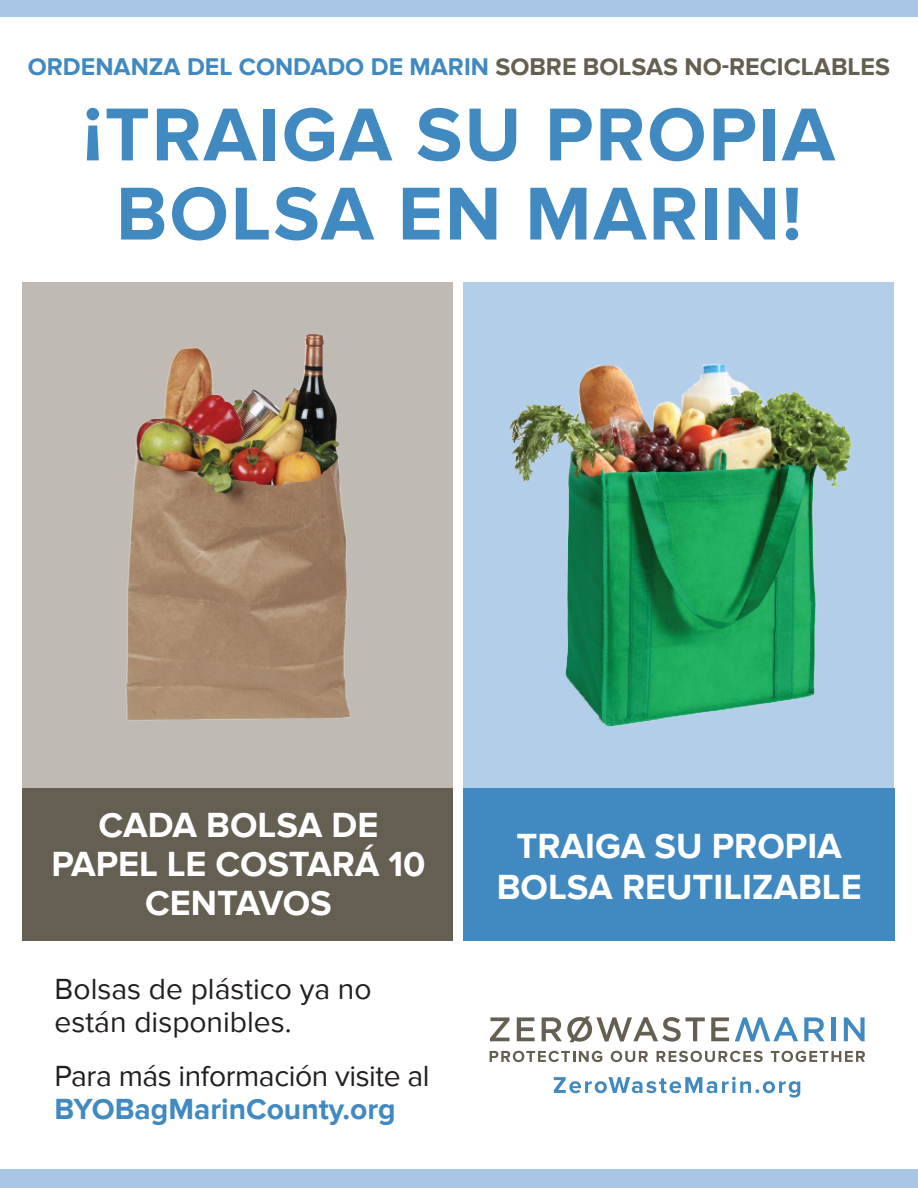
<style>
.page{position:relative;width:918px;height:1188px;background:#fff}
.page>*{position:absolute;margin:0;border:0;box-sizing:border-box;transform-origin:0 0}
.t1{font:700 77.55px/79.2px "Proxima Nova";letter-spacing:.025em;color:#4189c1;text-align:center}
.t2{font:700 36px/39px "Proxima Nova";color:#fff;text-align:center}
.t3{font:30px/33px "Proxima Nova";color:#231f20}
.t4{font:700 30px "Proxima Nova";color:#4189c1}
.t5{font:700 24.9px "Proxima Nova";color:#4189c1}
.s1{color:#655f51}
</style>
<div class="page">
<div style="left:0;top:0;width:918px;height:17px;background:#a8c7e4"></div>
<div style="left:0;top:1169px;width:918px;height:19px;background:#a8c7e4"></div>
<svg style="left:490px;top:1017px;width:20px;height:24px"></svg>
<svg style="left:517px;top:1017px;width:18px;height:24px"></svg>
<svg style="left:711px;top:1017px;width:18px;height:24px"></svg>
<svg style="left:735px;top:1017px;width:63px;height:24px"></svg>
<svg style="left:804px;top:1017px;width:21px;height:24px"></svg>
<hr style="left:831px;top:1017px;width:4px;height:24px;background:#4189c1">
<svg style="left:844px;top:1017px;width:21px;height:24px"></svg>
<svg style="left:542px;top:1016px;width:163px;height:26px"></svg>
<svg style="left:490px;top:1051px;width:112px;height:11px"></svg>
<svg style="left:611px;top:1051px;width:37px;height:11px"></svg>
<svg style="left:657px;top:1051px;width:106px;height:11px"></svg>
<svg style="left:771px;top:1051px;width:94px;height:11px"></svg>
<svg style="left:554px;top:1077px;width:246px;height:21px"></svg>
<div style="left:23px;top:282px;width:430px;height:579px;background:#bfbab3"></div>
<div style="left:463px;top:282px;width:431px;height:579px;background:#b3cee8"></div>
<div style="left:23px;top:788px;width:430px;height:152px;background:#655f51"></div>
<div style="left:463px;top:788px;width:432px;height:152px;background:#4189c1"></div>
<img style="left:125px;top:334px;width:226px;height:387px">
<img style="left:509px;top:364px;width:343px;height:363px">
<p class="t5" style="left:28px;top:52px;width:864px">ORDENANZA DEL CONDADO DE MARIN <span class="s1">SOBRE BOLSAS NO-RECICLABLES</span></p>
<h1 class="t1" style="left:83px;top:97px;width:754px">¡TRAIGA SU PROPIA<br>BOLSA EN MARIN!</h1>
<p class="t2" style="left:52px;top:806px;width:375px">CADA BOLSA DE<br>PAPEL LE COSTARÁ 10<br>CENTAVOS</p>
<p class="t3" style="left:55px;top:973px;width:319px">Bolsas de plástico ya no están disponibles.</p>
<p class="t3" style="left:55px;top:1060px;width:377px">Para más información visite al</p>
<p class="t4" style="left:55px;top:1092px;width:343px">BYOBagMarinCounty.org</p>
<p class="t2" style="left:497px;top:827px;width:366px;line-height:40.5px">TRAIGA SU PROPIA<br>BOLSA REUTILIZABLE</p>
</div>
